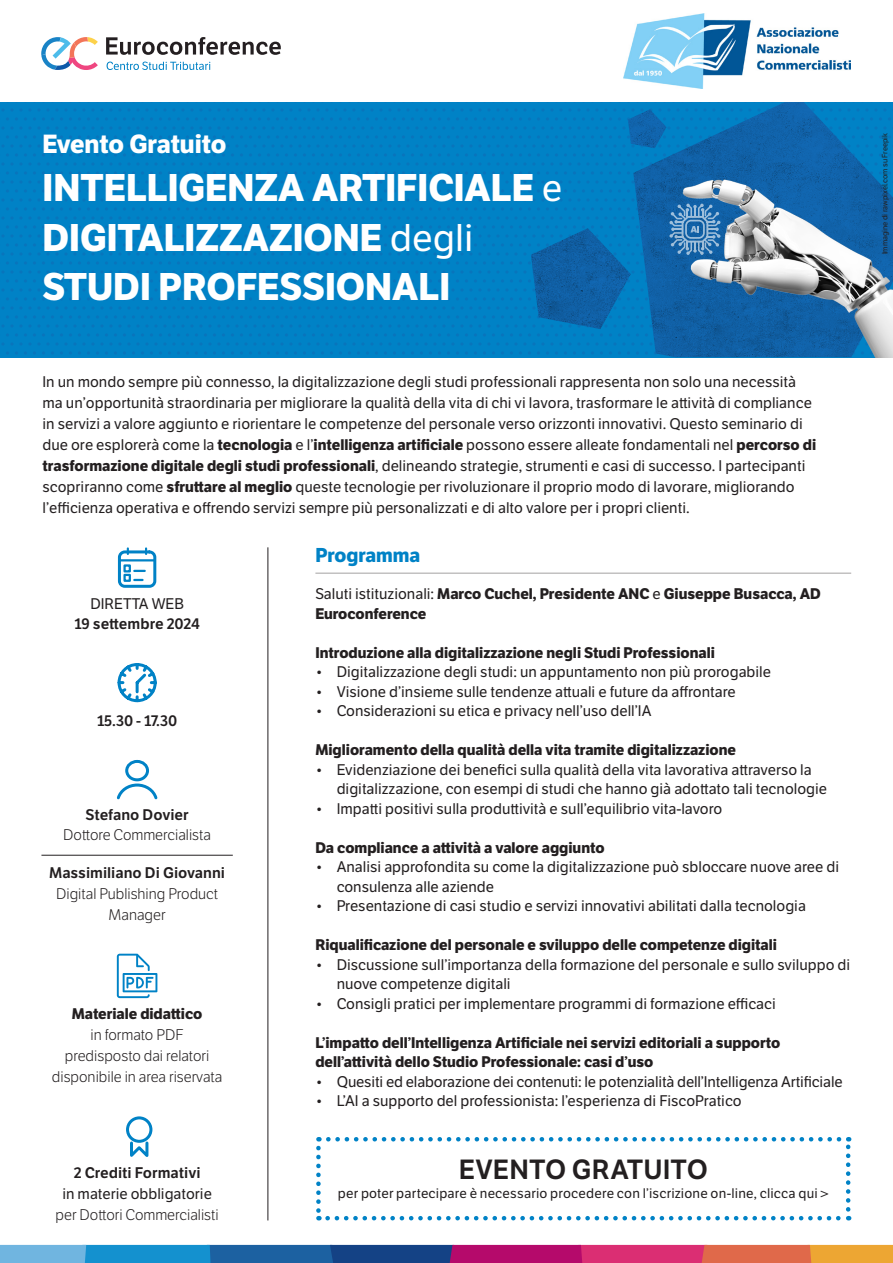
<style>
.page{position:relative;width:893px;height:1263px;background:#fff}
.page>*{position:absolute;margin:0;border:0;box-sizing:border-box;transform-origin:0 0}
.t1{font:700 37.5px/49.5px "LFT Etica";color:#fff}
.t2{font:600 27px "LFT Etica";letter-spacing:.005em;color:#231f20}
.t3{font:700 25.5px "LFT Etica";color:#fff}
.t4{font:700 19.5px "LFT Etica";color:#0082c6}
.t5{font:15px/21px "LFT Etica";color:#231f20}
.t6{font:700 15px/19.5px "LFT Etica";color:#231f20}
.t7{font:300 15px/21px "LFT Etica";color:#231f20;text-align:center}
.t8{font:600 15px "LFT Etica";color:#231f20}
.t9{font:13.5px "LFT Etica";letter-spacing:.015em;color:#231f20}
.t10{font:7.5px "LFT Etica";color:#231f20}
.s1{font-weight:400}
.s2{font-weight:700}
</style>
<div class="page">
<div style="left:0;top:102px;width:893px;height:255px;background:#0082c6"></div>
<img style="left:531px;top:228px;width:86px;height:101px">
<img style="left:617px;top:107px;width:276px;height:250px">
<svg style="left:669px;top:204px;width:51px;height:51px;background:#4784b9"></svg>
<svg style="left:0;top:1244px;width:893px;height:1px"></svg>
<svg style="left:0;top:1245px;width:893px;height:18px;background:#7d5f86"></svg>
<svg style="left:106px;top:37px;width:175px;height:18px"></svg>
<svg style="left:107px;top:62px;width:103px;height:8px"></svg>
<svg style="left:41px;top:37px;width:57px;height:33px"></svg>
<img style="left:623px;top:13px;width:227px;height:76px">
<svg style="left:316px;top:1148px;width:5px;height:72px"></svg>
<svg style="left:328px;top:1216px;width:521px;height:4px"></svg>
<svg style="left:846px;top:1137px;width:4px;height:72px"></svg>
<svg style="left:318px;top:1137px;width:521px;height:4px"></svg>
<hr style="left:315px;top:572px;width:536px;height:2px;background:#231f20">
<svg style="left:117px;top:663px;width:40px;height:40px"></svg>
<svg style="left:126px;top:1116px;width:27px;height:41px"></svg>
<svg style="left:117px;top:954px;width:40px;height:44px"></svg>
<svg style="left:117px;top:548px;width:40px;height:40px"></svg>
<svg style="left:116px;top:759px;width:42px;height:41px"></svg>
<hr style="left:41px;top:855px;width:192px;height:1px;background:#231f20">
<hr style="left:268px;top:547px;width:1px;height:673px;background:#231f20">
<p class="t3" style="left:43px;top:128px;width:185px">Evento Gratuito</p>
<p class="t1" style="left:43px;top:164px;width:521px">INTELLIGENZA ARTIFICIALE <span class="s1">e<br></span>DIGITALIZZAZIONE <span class="s1">degli</span></p>
<p class="t1" style="left:43px;top:263px;width:409px">STUDI PROFESSIONALI</p>
<p class="t5" style="left:43px;top:372px;width:775px">In un mondo sempre più connesso, la digitalizzazione degli studi professionali rappresenta non solo una necessità ma un’opportunità straordinaria per migliorare la qualità della vita di chi vi lavora, trasformare le attività di compliance in servizi a valore aggiunto e riorientare le competenze del personale verso orizzonti innovativi. Questo seminario di due ore esplorerà come la <span class="s2">tecnologia</span> e l’<span class="s2">intelligenza artificiale</span> possono essere alleate fondamentali nel <span class="s2">percorso di trasformazione digitale degli studi professionali</span>, delineando strategie, strumenti e casi di successo. I partecipanti scopriranno come <span class="s2">sfruttare al meglio</span> queste tecnologie per rivoluzionare il proprio modo di lavorare, migliorando l’efficienza operativa e offrendo servizi sempre più personalizzati e di alto valore per i propri clienti.</p>
<p class="t5" style="left:90px;top:594px;width:95px">DIRETTA WEB</p>
<p class="t8" style="left:75px;top:614px;width:127px">19 settembre 2024</p>
<p class="t8" style="left:97px;top:711px;width:82px">15.30 - 17.30</p>
<p class="t8" style="left:86px;top:806px;width:105px">Stefano Dovier</p>
<p class="t7" style="left:63px;top:825px;width:149px">Dottore Commercialista</p>
<p class="t8" style="left:49px;top:863px;width:178px">Massimiliano Di Giovanni</p>
<p class="t7" style="left:56px;top:883px;width:164px">Digital Publishing Product<br>Manager</p>
<p class="t6" style="left:72px;top:1004px;width:132px">Materiale didattico</p>
<p class="t7" style="left:90px;top:1025px;width:95px">in formato PDF</p>
<p class="t7" style="left:52px;top:1046px;width:172px">predisposto dai relatori disponibile in area riservata</p>
<p class="t8" style="left:74px;top:1164px;width:128px">2 Crediti Formativi</p>
<p class="t5" style="left:62px;top:1184px;width:151px">in materie obbligatorie</p>
<p class="t7" style="left:56px;top:1205px;width:165px">per Dottori Commercialisti</p>
<p class="t4" style="left:315px;top:543px;width:106px">Programma</p>
<p class="t6" style="left:315px;top:584px;width:507px"><span class="s1">Saluti istituzionali:</span> Marco Cuchel, Presidente ANC <span class="s1">e</span> Giuseppe Busacca, AD<br>Euroconference</p>
<p class="t6" style="left:315px;top:643px;width:401px">Introduzione alla digitalizzazione negli Studi Professionali</p>
<p class="t5" style="left:315px;top:662px;width:457px">• Digitalizzazione degli studi: un appuntamento non più prorogabile</p>
<p class="t5" style="left:315px;top:681px;width:422px">• Visione d’insieme sulle tendenze attuali e future da affrontare</p>
<p class="t5" style="left:315px;top:701px;width:338px">• Considerazioni su etica e privacy nell’uso dell’IA</p>
<p class="t6" style="left:315px;top:740px;width:422px">Miglioramento della qualità della vita tramite digitalizzazione</p>
<p class="t5" style="left:337px;top:760px;width:492px;line-height:19.5px;text-indent:-21px">• Evidenziazione dei benefici sulla qualità della vita lavorativa attraverso la digitalizzazione, con esempi di studi che hanno già adottato tali tecnologie</p>
<p class="t5" style="left:315px;top:798px;width:408px">• Impatti positivi sulla produttività e sull’equilibrio vita-lavoro</p>
<p class="t6" style="left:315px;top:838px;width:291px">Da compliance a attività a valore aggiunto</p>
<p class="t5" style="left:337px;top:857px;width:504px;line-height:19.5px;text-indent:-21px">• Analisi approfondita su come la digitalizzazione può sbloccare nuove aree di consulenza alle aziende</p>
<p class="t5" style="left:315px;top:896px;width:492px">• Presentazione di casi studio e servizi innovativi abilitati dalla tecnologia</p>
<p class="t6" style="left:315px;top:935px;width:463px">Riqualificazione del personale e sviluppo delle competenze digitali</p>
<p class="t5" style="left:337px;top:955px;width:515px;line-height:19.5px;text-indent:-21px">• Discussione sull’importanza della formazione del personale e sullo sviluppo di nuove competenze digitali</p>
<p class="t5" style="left:315px;top:993px;width:462px">• Consigli pratici per implementare programmi di formazione efficaci</p>
<p class="t6" style="left:315px;top:1033px;width:466px">L’impatto dell’Intelligenza Artificiale nei servizi editoriali a supporto dell’attività dello Studio Professionale: casi d’uso</p>
<p class="t5" style="left:315px;top:1071px;width:529px">• Quesiti ed elaborazione dei contenuti: le potenzialità dell’Intelligenza Artificiale</p>
<p class="t5" style="left:315px;top:1091px;width:428px">• L’AI a supporto del professionista: l’esperienza di FiscoPratico</p>
<p class="t2" style="left:459px;top:1153px;width:251px">EVENTO GRATUITO</p>
<p class="t9" style="left:338px;top:1186px;width:492px">per poter partecipare è necessario procedere con l’iscrizione on-line, clicca qui &gt;</p>
<p class="t10" style="left:880px;top:254px;width:123px;rotate:-90deg">Immagine di rawpixel.com su Freepik</p>
</div>
